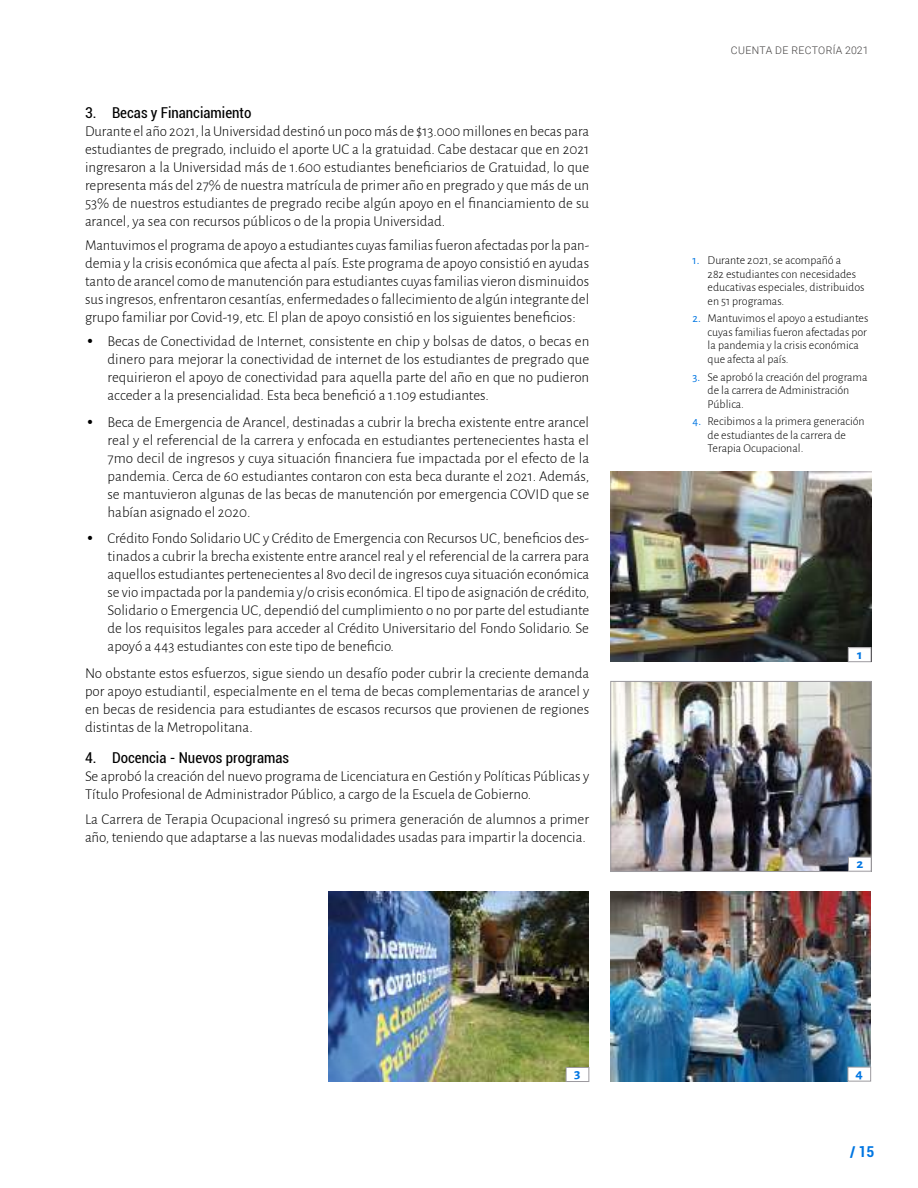
<style>
.page{position:relative;width:918px;height:1188px;background:#fff}
.page>*{position:absolute;margin:0;border:0;box-sizing:border-box;transform-origin:0 0}
.t1{font:300 15px/18px "Alegreya Sans";color:#000;text-align:justify}
.t2{font:condensed 15px "Roboto";color:#000}
.t3{font:700 condensed 15px "Roboto";color:#0076e2}
.t4{font:700 13.5px "Alegreya Sans";color:#0076e2;scale:1.09 1}
.t5{font:300 12px/13.5px "Alegreya Sans";color:#000}
.t6{font:300 10.5px "Roboto";letter-spacing:.035em;color:#434141}
.s1{font-family:"Berkeley Old ITC";font-weight:400}
.s2{font-weight:400;color:#0076e2}
</style>
<div class="page">
<img style="left:613px;top:683px;width:256px;height:187px">
<div style="left:611px;top:681px;width:260px;height:191px;border:1px solid #9c9a9f"></div>
<img style="left:611px;top:472px;width:260px;height:190px">
<div style="left:848px;top:648px;width:23px;height:14px;background:#fff"></div>
<div style="left:848px;top:647px;width:23px;height:15px;border:1px solid #9c9a9f"></div>
<div style="left:848px;top:857px;width:23px;height:14px;background:#fff"></div>
<div style="left:848px;top:857px;width:23px;height:14px;border:1px solid #9c9a9f"></div>
<img style="left:610px;top:891px;width:261px;height:190px">
<img style="left:328px;top:891px;width:261px;height:191px">
<div style="left:566px;top:1067px;width:23px;height:15px;background:#fff"></div>
<div style="left:566px;top:1067px;width:23px;height:15px;border:1px solid #9c9a9f"></div>
<div style="left:848px;top:1067px;width:23px;height:14px;background:#fff"></div>
<div style="left:848px;top:1067px;width:23px;height:14px;border:1px solid #9c9a9f"></div>
<p class="t2" style="left:85px;top:102px;width:168px">3. Becas y Financiamiento</p>
<p class="t1" style="left:85px;top:121px;width:506px">Durante el año 2021, la Universidad destinó un poco más de $13.000 millones en becas para estudiantes de pregrado, incluido el aporte UC a la gratuidad. Cabe destacar que en 2021 ingresaron a la Universidad más de 1.600 estudiantes beneficiarios de Gratuidad, lo que representa más del 27% de nuestra matrícula de primer año en pregrado y que más de un 53% de nuestros estudiantes de pregrado recibe algún apoyo en el financiamiento de su arancel, ya sea con recursos públicos o de la propia Universidad.</p>
<p class="t1" style="left:85px;top:236px;width:506px">Mantuvimos el programa de apoyo a estudiantes cuyas familias fueron afectadas por la pan&shy;demia y la crisis económica que afecta al país. Este programa de apoyo consistió en ayudas tanto de arancel como de manutención para estudiantes cuyas familias vieron disminuidos sus ingresos, enfrentaron cesantías, enfermedades o fallecimiento de algún integrante del grupo familiar por Covid-19, etc. El plan de apoyo consistió en los siguientes beneficios:</p>
<p class="t1" style="left:108px;top:332px;width:483px;text-indent:-22px"><span class="s1">•</span> Becas de Conectividad de Internet, consistente en chip y bolsas de datos, o becas en dinero para mejorar la conectividad de internet de los estudiantes de pregrado que requirieron el apoyo de conectividad para aquella parte del año en que no pudieron acceder a la presencialidad. Esta beca benefició a 1.109 estudiantes.</p>
<p class="t1" style="left:108px;top:412px;width:483px;text-indent:-22px"><span class="s1">•</span> Beca de Emergencia de Arancel, destinadas a cubrir la brecha existente entre arancel real y el referencial de la carrera y enfocada en estudiantes pertenecientes hasta el 7mo decil de ingresos y cuya situación financiera fue impactada por el efecto de la pandemia. Cerca de 60 estudiantes contaron con esta beca durante el 2021. Además, se mantuvieron algunas de las becas de manutención por emergencia COVID que se habían asignado el 2020.</p>
<p class="t1" style="left:108px;top:529px;width:483px;text-indent:-22px"><span class="s1">•</span> Crédito Fondo Solidario UC y Crédito de Emergencia con Recursos UC, beneficios des&shy;tinados a cubrir la brecha existente entre arancel real y el referencial de la carrera para aquellos estudiantes pertenecientes al 8vo decil de ingresos cuya situación económica se vio impactada por la pandemia y/o crisis económica. El tipo de asignación de crédito, Solidario o Emergencia UC, dependió del cumplimiento o no por parte del estudiante de los requisitos legales para acceder al Crédito Universitario del Fondo Solidario. Se apoyó a 443 estudiantes con este tipo de beneficio.</p>
<p class="t1" style="left:85px;top:663px;width:506px">No obstante estos esfuerzos, sigue siendo un desafío poder cubrir la creciente demanda por apoyo estudiantil, especialmente en el tema de becas complementarias de arancel y en becas de residencia para estudiantes de escasos recursos que provienen de regiones distintas de la Metropolitana.</p>
<p class="t2" style="left:85px;top:748px;width:206px">4. Docencia - Nuevos programas</p>
<p class="t1" style="left:85px;top:767px;width:506px">Se aprobó la creación del nuevo programa de Licenciatura en Gestión y Políticas Públicas y<br>Título Profesional de Administrador Público, a cargo de la Escuela de Gobierno.</p>
<p class="t1" style="left:85px;top:809px;width:506px">La Carrera de Terapia Ocupacional ingresó su primera generación de alumnos a primer año, teniendo que adaptarse a las nuevas modalidades usadas para impartir la docencia.</p>
<p class="t6" style="left:731px;top:42px;width:139px">CUENTA DE RECTORÍA 2021</p>
<p class="t5" style="left:708px;top:253px;width:158px;text-indent:-15px"><span class="s2">1.</span> Durante 2021, se acompañó a<br>282 estudiantes con necesidades educativas especiales, distribuidos en 51 programas.</p>
<p class="t5" style="left:708px;top:311px;width:162px;text-indent:-15px"><span class="s2">2.</span> Mantuvimos el apoyo a estudiantes cuyas familias fueron afectadas por la pandemia y la crisis económica que afecta al país.</p>
<p class="t5" style="left:708px;top:370px;width:161px;text-indent:-15px"><span class="s2">3.</span> Se aprobó la creación del programa de la carrera de Administración<br>Pública.</p>
<p class="t5" style="left:708px;top:414px;width:158px;text-indent:-15px"><span class="s2">4.</span> Recibimos a la primera generación de estudiantes de la carrera de<br>Terapia Ocupacional.</p>
<p class="t4" style="left:857px;top:644px;width:6px">1</p>
<p class="t4" style="left:856px;top:854px;width:8px">2</p>
<p class="t4" style="left:574px;top:1064px;width:7px">3</p>
<p class="t4" style="left:856px;top:1064px;width:8px">4</p>
<p class="t3" style="left:850px;top:1141px;width:26px">/ 15</p>
</div>
